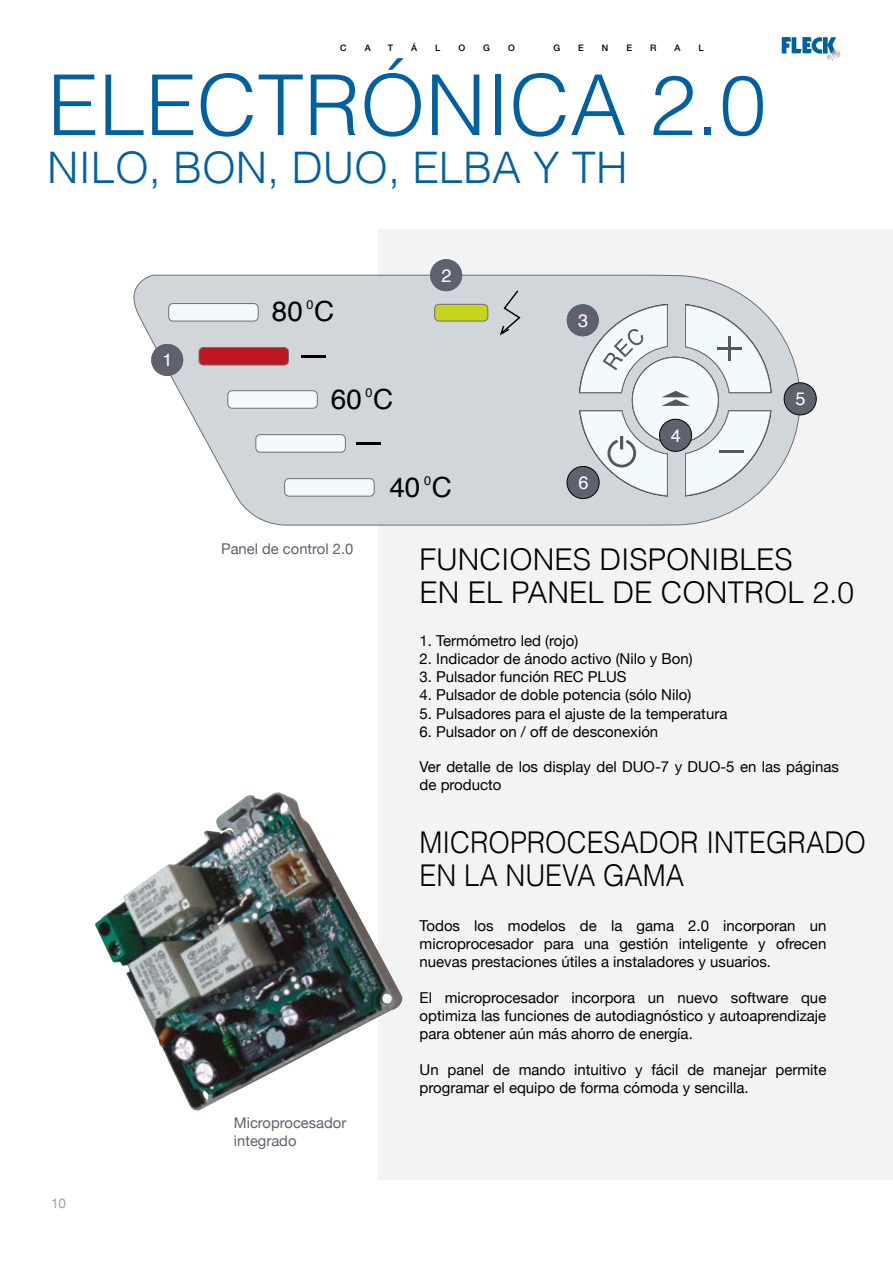
<style>
.page{position:relative;width:893px;height:1263px;background:#fff}
.page>*{position:absolute;margin:0;border:0;box-sizing:border-box;transform-origin:0 0}
.t1{font:300 84px "Helvetica";color:#0061a1}
.t2{font:300 43.5px "Helvetica";color:#0061a1}
.t3{font:300 30px/33px "Helvetica";color:#000}
.t4{font:300 30px/33px "Helvetica";color:#000;scale:.92 1}
.t5{font:27.75px "Helvetica";color:#000}
.t6{font:18px "Helvetica";color:#fff}
.t7{font:15px/18px "Helvetica Neue";color:#000}
.t8{font:14.85px/17.7px "Helvetica Neue";color:#5e626f}
.t9{font:13.5px "Helvetica Neue";color:#a4a1a0}
.t10{font:500 9px "Helvetica Neue";color:#000}
</style>
<div class="page">
<svg style="left:782px;top:37px;width:58px;height:23px"></svg>
<div style="left:378px;top:230px;width:515px;height:950px;background:#f3f3f4"></div>
<img style="left:95px;top:792px;width:308px;height:318px">
<svg style="left:133px;top:275px;width:667px;height:250px"></svg>
<div style="left:169px;top:304px;width:89px;height:17px;background:#f3fafe;border-radius:4px"></div>
<div style="left:169px;top:303px;width:89px;height:18px;border:1px solid #706f6f;border-radius:4px"></div>
<div style="left:199px;top:348px;width:89px;height:17px;background:#be1622;border-radius:4px"></div>
<div style="left:199px;top:347px;width:90px;height:18px;border:1px solid #706f6f;border-radius:4px"></div>
<div style="left:228px;top:391px;width:89px;height:17px;background:#f3fafe;border-radius:4px"></div>
<div style="left:228px;top:391px;width:89px;height:17px;border:1px solid #706f6f;border-radius:4px"></div>
<div style="left:256px;top:435px;width:89px;height:17px;background:#f3fafe;border-radius:4px"></div>
<div style="left:256px;top:435px;width:89px;height:17px;border:1px solid #706f6f;border-radius:4px"></div>
<div style="left:285px;top:479px;width:89px;height:17px;background:#f3fafe;border-radius:4px"></div>
<div style="left:285px;top:479px;width:89px;height:17px;border:1px solid #706f6f;border-radius:4px"></div>
<div style="left:435px;top:304px;width:53px;height:17px;background:#c8d419;border-radius:4px"></div>
<div style="left:435px;top:304px;width:53px;height:17px;border:1px solid #706f6f;border-radius:4px"></div>
<svg style="left:498px;top:289px;width:24px;height:49px"></svg>
<hr style="left:301px;top:355px;width:25px;height:2px;background:#000">
<hr style="left:356px;top:442px;width:25px;height:3px;background:#000">
<svg style="left:578px;top:303px;width:194px;height:194px"></svg>
<div style="left:151px;top:344px;width:32px;height:32px;background:#5f616f;border-radius:50%"></div>
<div style="left:430px;top:259px;width:32px;height:32px;background:#5f616f;border-radius:50%"></div>
<div style="left:567px;top:304px;width:32px;height:32px;background:#5f616f;border-radius:50%"></div>
<div style="left:660px;top:419px;width:31px;height:32px;background:#5f616f;border-radius:50%"></div>
<div style="left:659px;top:419px;width:33px;height:32px;border:1px solid #000;border-radius:50%"></div>
<div style="left:784px;top:383px;width:32px;height:32px;background:#5f616f;border-radius:50%"></div>
<div style="left:784px;top:383px;width:32px;height:32px;border:1px solid #000;border-radius:50%"></div>
<div style="left:567px;top:467px;width:32px;height:31px;background:#5f616f;border-radius:50%"></div>
<div style="left:567px;top:466px;width:32px;height:33px;border:1px solid #000;border-radius:50%"></div>
<p class="t10" style="left:340px;top:43px;width:8px">C</p>
<p class="t10" style="left:365px;top:43px;width:8px">A</p>
<p class="t10" style="left:388px;top:43px;width:7px">T</p>
<p class="t10" style="left:411px;top:43px;width:8px">Á</p>
<p class="t10" style="left:435px;top:43px;width:7px">L</p>
<p class="t10" style="left:458px;top:43px;width:8px">O</p>
<p class="t10" style="left:483px;top:43px;width:8px">G</p>
<p class="t10" style="left:508px;top:43px;width:8px">O</p>
<p class="t10" style="left:553px;top:43px;width:8px">G</p>
<p class="t10" style="left:578px;top:43px;width:7px">E</p>
<p class="t10" style="left:602px;top:43px;width:8px">N</p>
<p class="t10" style="left:626px;top:43px;width:7px">E</p>
<p class="t10" style="left:650px;top:43px;width:8px">R</p>
<p class="t10" style="left:674px;top:43px;width:8px">A</p>
<p class="t10" style="left:698px;top:43px;width:7px">L</p>
<h1 class="t1" style="left:47px;top:53px;width:720px">ELECTRÓNICA 2.0</h1>
<h2 class="t2" style="left:47px;top:140px;width:582px">NILO, BON, DUO, ELBA Y TH</h2>
<p class="t9" style="left:51px;top:1193px;width:17px">10</p>
<p class="t6" style="left:162px;top:346px;width:12px">1</p>
<h3 class="t5" style="left:272px;top:290px;width:64px">80 <sup>0</sup>C</h3>
<h3 class="t5" style="left:331px;top:378px;width:64px">60 <sup>0</sup>C</h3>
<p class="t6" style="left:441px;top:261px;width:12px">2</p>
<h3 class="t5" style="left:389px;top:466px;width:64px">40 <sup>0</sup>C</h3>
<p class="t6" style="left:578px;top:307px;width:12px">3</p>
<p class="t6" style="left:578px;top:469px;width:12px">6</p>
<p class="t6" style="left:671px;top:421px;width:12px">4</p>
<p class="t6" style="left:795px;top:385px;width:12px">5</p>
<p class="t8" style="left:221px;top:541px;width:134px">Panel de control 2.0</p>
<p class="t8" style="left:234px;top:1115px;width:114px">Microprocesador integrado</p>
<h3 class="t3" style="left:420px;top:543px;width:436px">FUNCIONES DISPONIBLES<br>EN EL PANEL DE CONTROL 2.0</h3>
<p class="t7" style="left:420px;top:633px;width:160px">1. Termómetro led (rojo)</p>
<p class="t7" style="left:420px;top:651px;width:275px">2. Indicador de ánodo activo (Nilo y Bon)</p>
<p class="t7" style="left:420px;top:669px;width:208px">3. Pulsador función REC PLUS</p>
<p class="t7" style="left:420px;top:687px;width:273px">4. Pulsador de doble potencia (sólo Nilo)</p>
<p class="t7" style="left:420px;top:705px;width:309px">5. Pulsadores para el ajuste de la temperatura</p>
<p class="t7" style="left:420px;top:723px;width:240px">6. Pulsador on / off de desconexión</p>
<p class="t7" style="left:420px;top:759px;width:421px">Ver detalle de los display del DUO-7 y DUO-5 en las páginas de producto</p>
<h3 class="t4" style="left:420px;top:825px;width:487px">MICROPROCESADOR INTEGRADO<br>EN LA NUEVA GAMA</h3>
<p class="t7" style="left:420px;top:917px;width:408px;text-align:justify">Todos los modelos de la gama 2.0 incorporan un microprocesador para una gestión inteligente y ofrecen nuevas prestaciones útiles a instaladores y usuarios.</p>
<p class="t7" style="left:420px;top:989px;width:408px;text-align:justify">El microprocesador incorpora un nuevo software que optimiza las funciones de autodiagnóstico y autoaprendizaje para obtener aún más ahorro de energía.</p>
<p class="t7" style="left:420px;top:1061px;width:408px">Un panel de mando intuitivo y fácil de manejar permite programar el equipo de forma cómoda y sencilla.</p>
</div>
